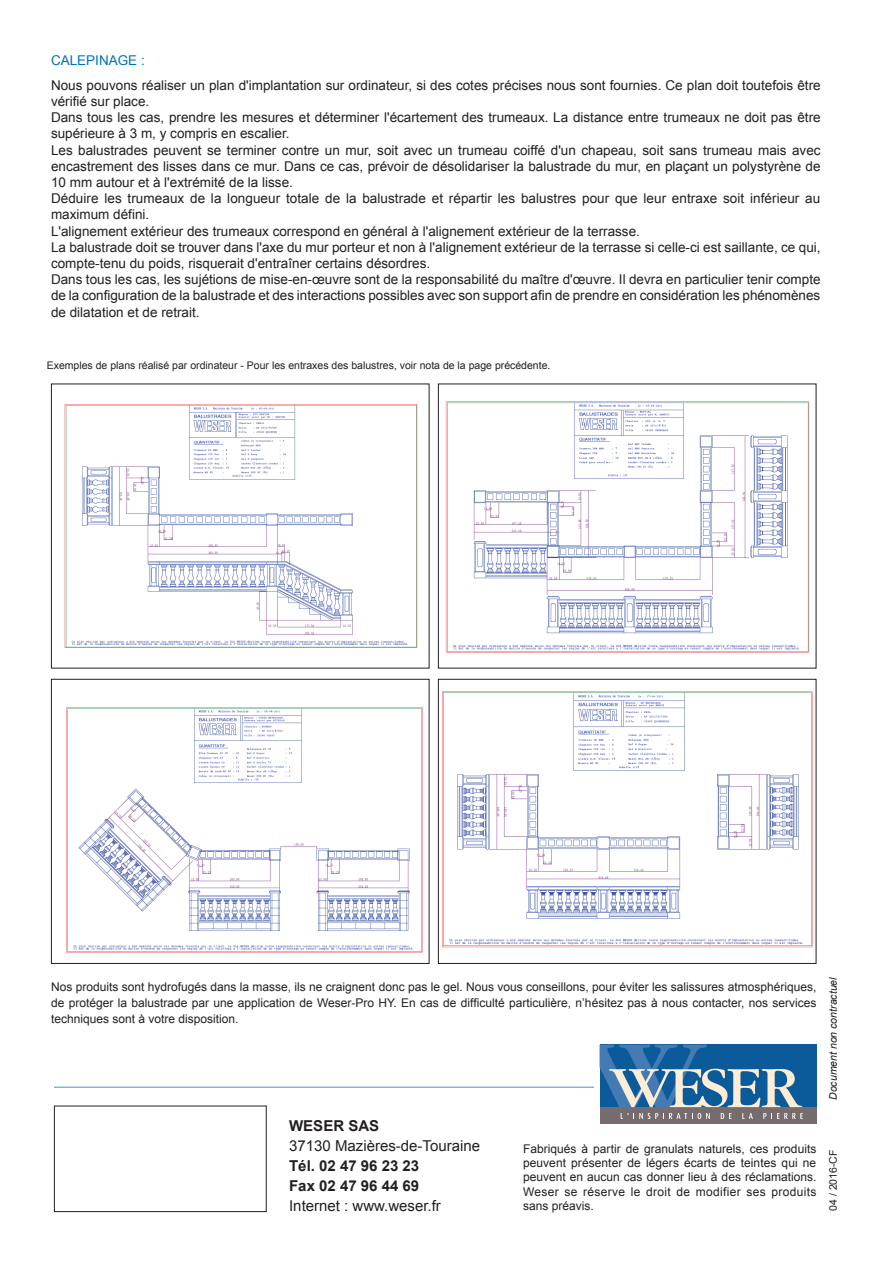
<style>
.page{position:relative;width:893px;height:1263px;background:#fff}
.page>*{position:absolute;margin:0;border:0;box-sizing:border-box;transform-origin:0 0}
.t1{font:15px "Arial";color:#231f20}
.t2{font:700 15px/19.8px "Arial";color:#231f20}
.t3{font:13.5px/16.2px "Arial";color:#231f20}
.t4{font:13.5px "Arial";color:#0072bc}
.t5{font:12px/14.4px "Arial";color:#231f20;text-align:justify}
.t6{font:10.5px "Arial";color:#231f20}
.t7{font:italic 10.5px "Arial";color:#231f20}
</style>
<div class="page">
<img style="left:445px;top:401px;width:365px;height:252px">
<img style="left:442px;top:691px;width:370px;height:257px">
<img style="left:64px;top:404px;width:354px;height:244px">
<img style="left:66px;top:707px;width:357px;height:246px">
<div style="left:51px;top:679px;width:378px;height:285px;border:1px solid #231f20"></div>
<div style="left:438px;top:679px;width:378px;height:285px;border:1px solid #231f20"></div>
<div style="left:54px;top:1106px;width:213px;height:106px;border:1px solid #231f20"></div>
<div style="left:600px;top:1045px;width:216px;height:79px;background:#0b5b9a"></div>
<div style="left:600px;top:1107px;width:216px;height:17px;background:#766b6d"></div>
<svg style="left:600px;top:1045px;width:203px;height:74px"></svg>
<hr style="left:54px;top:1086px;width:540px;height:2px;background:#0068ac">
<p class="t4" style="left:51px;top:52px;width:95px">CALEPINAGE :</p>
<p class="t3" style="left:51px;top:77px;width:771px">Nous pouvons réaliser un plan d'implantation sur ordinateur, si des cotes précises nous sont fournies. Ce plan doit toutefois être vérifié sur place.<br>Dans tous les cas, prendre les mesures et déterminer l'écartement des trumeaux. La distance entre trumeaux ne doit pas être supérieure à 3 m, y compris en escalier.<br>Les balustrades peuvent se terminer contre un mur, soit avec un trumeau coiffé d'un chapeau, soit sans trumeau mais avec encastrement des lisses dans ce mur. Dans ce cas, prévoir de désolidariser la balustrade du mur, en plaçant un polystyrène de 10 mm autour et à l'extrémité de la lisse.<br>Déduire les trumeaux de la longueur totale de la balustrade et répartir les balustres pour que leur entraxe soit inférieur au maximum défini.<br>L'alignement extérieur des trumeaux correspond en général à l'alignement extérieur de la terrasse.<br>La balustrade doit se trouver dans l'axe du mur porteur et non à l'alignement extérieur de la terrasse si celle-ci est saillante, ce qui, compte-tenu du poids, risquerait d'entraîner certains désordres.<br>Dans tous les cas, les sujétions de mise-en-œuvre sont de la responsabilité du maître d'œuvre. Il devra en particulier tenir compte de la configuration de la balustrade et des interactions possibles avec son support afin de prendre en considération les phénomènes de dilatation et de retrait.</p>
<p class="t6" style="left:47px;top:358px;width:505px">Exemples de plans réalisé par ordinateur - Pour les entraxes des balustres, voir nota de la page précédente.</p>
<p class="t5" style="left:51px;top:979px;width:767px;line-height:15.8px">Nos produits sont hydrofugés dans la masse, ils ne craignent donc pas le gel. Nous vous conseillons, pour éviter les salissures atmosphériques, de protéger la balustrade par une application de Weser-Pro HY. En cas de difficulté particulière, n’hésitez pas à nous contacter, nos services techniques sont à votre disposition.</p>
<p class="t2" style="left:289px;top:1117px;width:92px">WESER SAS</p>
<p class="t1" style="left:289px;top:1136px;width:192px">37130 Mazières-de-Touraine</p>
<p class="t2" style="left:289px;top:1156px;width:132px">Tél. 02 47 96 23 23<br>Fax 02 47 96 44 69</p>
<p class="t1" style="left:289px;top:1195px;width:153px">Internet : www.weser.fr</p>
<p class="t5" style="left:523px;top:1141px;width:295px">Fabriqués à partir de granulats naturels, ces produits peuvent présenter de légers écarts de teintes qui ne peuvent en aucun cas donner lieu à des réclamations.<br>Weser se réserve le droit de modifier ses produits sans préavis.</p>
<p class="t7" style="left:826px;top:1100px;width:124px;rotate:-90deg">Document non contractuel</p>
<p class="t6" style="left:826px;top:1211px;width:63px;rotate:-90deg">04 / 2016-CF</p>
</div>
